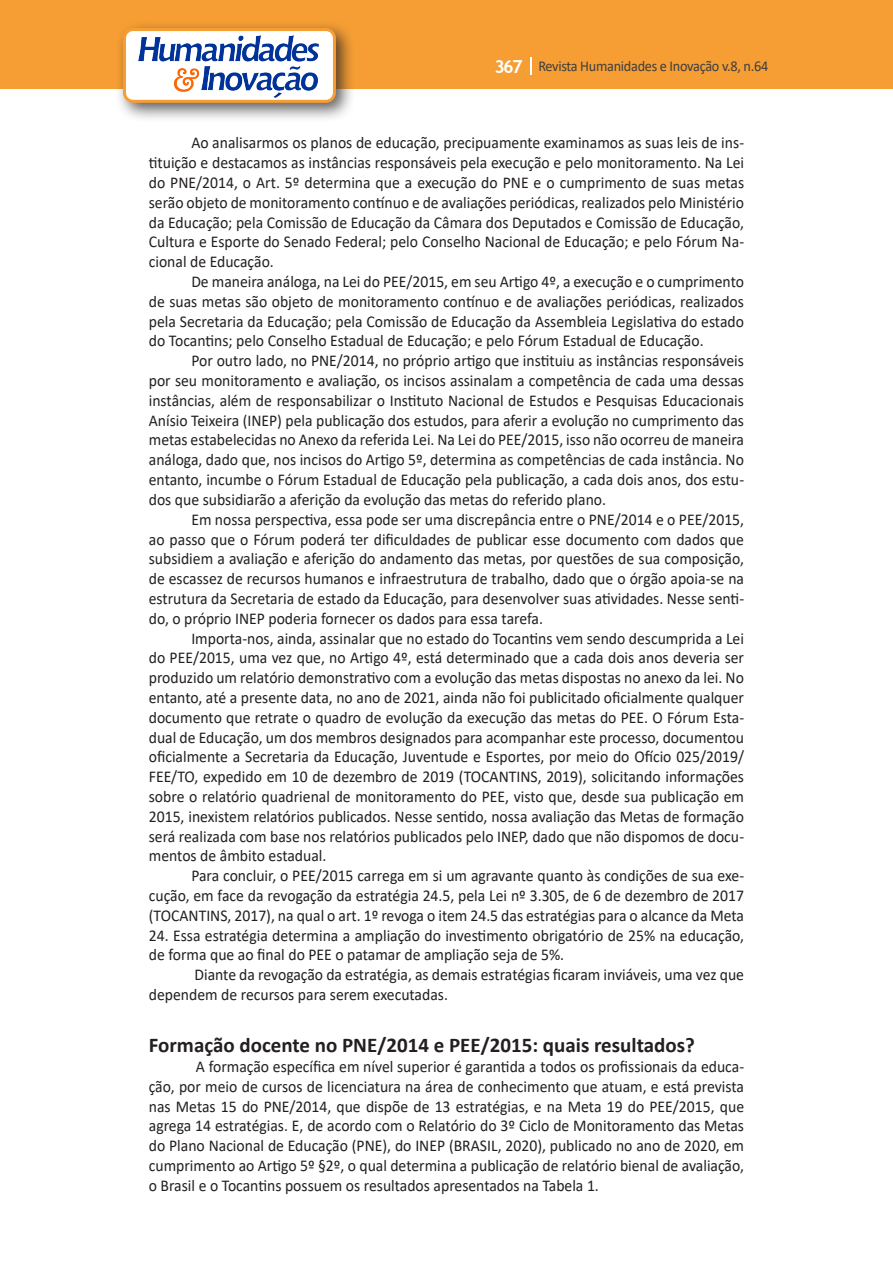
<style>
.page{position:relative;width:893px;height:1263px;background:#fff}
.page>*{position:absolute;margin:0;border:0;box-sizing:border-box;transform-origin:0 0}
.Titulo_2{font:700 21px "Calibri";color:#231f20}
.Texto{font:16.5px/19.8px "Calibri";color:#231f20;text-align:justify;scale:.95 1}
.t1{font:15px "Calibri";letter-spacing:-.02em;color:#3e3e3f;scale:.95 1}
.s1{font-family:"Trebuchet MS";font-weight:700;font-size:18px;color:#fff}
</style>
<div class="page">
<div style="left:0;top:0;width:893px;height:88px;background:#f69e34"></div>
<svg style="left:530px;top:57px;width:2px;height:18px"></svg>
<div style="left:115px;top:20px;width:241px;height:103px;background:#231f20;opacity:.75"></div>
<div style="left:125px;top:30px;width:209px;height:71px;background:#fff;border-radius:9px"></div>
<img style="left:138px;top:35px;width:181px;height:62px">
<div style="left:123px;top:28px;width:213px;height:75px;border:3px solid #f69e34;border-radius:9px"></div>
<p class="t1" style="left:495px;top:56px;width:290px"><span class="s1">367</span> Revista Humanidades e Inovação v.8, n.64</p>
<p class="Texto" style="left:149px;top:133px;width:628px;text-indent:43px">Ao analisarmos os planos de educação, precipuamente examinamos as suas leis de ins&shy;tituição e destacamos as instâncias responsáveis pela execução e pelo monitoramento. Na Lei do PNE/2014, o Art. 5º determina que a execução do PNE e o cumprimento de suas metas serão objeto de monitoramento contínuo e de avaliações periódicas, realizados pelo Ministério da Educação; pela Comissão de Educação da Câmara dos Deputados e Comissão de Educação, Cultura e Esporte do Senado Federal; pelo Conselho Nacional de Educação; e pelo Fórum Na&shy;cional de Educação.</p>
<p class="Texto" style="left:149px;top:271px;width:628px;text-indent:43px">De maneira análoga, na Lei do PEE/2015, em seu Artigo 4º, a execução e o cumprimento de suas metas são objeto de monitoramento contínuo e de avaliações periódicas, realizados pela Secretaria da Educação; pela Comissão de Educação da Assembleia Legislativa do estado do Tocantins; pelo Conselho Estadual de Educação; e pelo Fórum Estadual de Educação.</p>
<p class="Texto" style="left:149px;top:350px;width:628px;text-indent:43px">Por outro lado, no PNE/2014, no próprio artigo que instituiu as instâncias responsáveis por seu monitoramento e avaliação, os incisos assinalam a competência de cada uma dessas instâncias, além de responsabilizar o Instituto Nacional de Estudos e Pesquisas Educacionais Anísio Teixeira (INEP) pela publicação dos estudos, para aferir a evolução no cumprimento das metas estabelecidas no Anexo da referida Lei. Na Lei do PEE/2015, isso não ocorreu de maneira análoga, dado que, nos incisos do Artigo 5º, determina as competências de cada instância. No entanto, incumbe o Fórum Estadual de Educação pela publicação, a cada dois anos, dos estu&shy;dos que subsidiarão a aferição da evolução das metas do referido plano.</p>
<p class="Texto" style="left:149px;top:509px;width:628px;text-indent:43px">Em nossa perspectiva, essa pode ser uma discrepância entre o PNE/2014 e o PEE/2015, ao passo que o Fórum poderá ter dificuldades de publicar esse documento com dados que subsidiem a avaliação e aferição do andamento das metas, por questões de sua composição, de escassez de recursos humanos e infraestrutura de trabalho, dado que o órgão apoia-se na estrutura da Secretaria de estado da Educação, para desenvolver suas atividades. Nesse senti&shy;do, o próprio INEP poderia fornecer os dados para essa tarefa.</p>
<p class="Texto" style="left:149px;top:628px;width:628px;text-indent:43px">Importa-nos, ainda, assinalar que no estado do Tocantins vem sendo descumprida a Lei do PEE/2015, uma vez que, no Artigo 4º, está determinado que a cada dois anos deveria ser produzido um relatório demonstrativo com a evolução das metas dispostas no anexo da lei. No entanto, até a presente data, no ano de 2021, ainda não foi publicitado oficialmente qualquer documento que retrate o quadro de evolução da execução das metas do PEE. O Fórum Esta&shy;dual de Educação, um dos membros designados para acompanhar este processo, documentou oficialmente a Secretaria da Educação, Juventude e Esportes, por meio do Ofício 025/2019/ FEE/TO, expedido em 10 de dezembro de 2019 (TOCANTINS, 2019), solicitando informações sobre o relatório quadrienal de monitoramento do PEE, visto que, desde sua publicação em 2015, inexistem relatórios publicados. Nesse sentido, nossa avaliação das Metas de formação será realizada com base nos relatórios publicados pelo INEP, dado que não dispomos de docu&shy;mentos de âmbito estadual.</p>
<p class="Texto" style="left:149px;top:865px;width:628px;text-indent:43px">Para concluir, o PEE/2015 carrega em si um agravante quanto às condições de sua exe&shy;cução, em face da revogação da estratégia 24.5, pela Lei nº 3.305, de 6 de dezembro de 2017 (TOCANTINS, 2017), na qual o art. 1º revoga o item 24.5 das estratégias para o alcance da Meta</p>
<p class="Texto" style="left:149px;top:925px;width:628px">24. Essa estratégia determina a ampliação do investimento obrigatório de 25% na educação, de forma que ao final do PEE o patamar de ampliação seja de 5%.</p>
<p class="Texto" style="left:149px;top:964px;width:628px;text-indent:46px">Diante da revogação da estratégia, as demais estratégias ficaram inviáveis, uma vez que dependem de recursos para serem executadas.</p>
<p class="Titulo_2" style="left:149px;top:1030px;width:547px">Formação docente no PNE/2014 e PEE/2015: quais resultados?</p>
<p class="Texto" style="left:149px;top:1056px;width:628px;text-indent:47px">A formação específica em nível superior é garantida a todos os profissionais da educa&shy;ção, por meio de cursos de licenciatura na área de conhecimento que atuam, e está prevista nas Metas 15 do PNE/2014, que dispõe de 13 estratégias, e na Meta 19 do PEE/2015, que agrega 14 estratégias. E, de acordo com o Relatório do 3º Ciclo de Monitoramento das Metas do Plano Nacional de Educação (PNE), do INEP (BRASIL, 2020), publicado no ano de 2020, em cumprimento ao Artigo 5º §2º, o qual determina a publicação de relatório bienal de avaliação, o Brasil e o Tocantins possuem os resultados apresentados na Tabela 1.</p>
</div>
